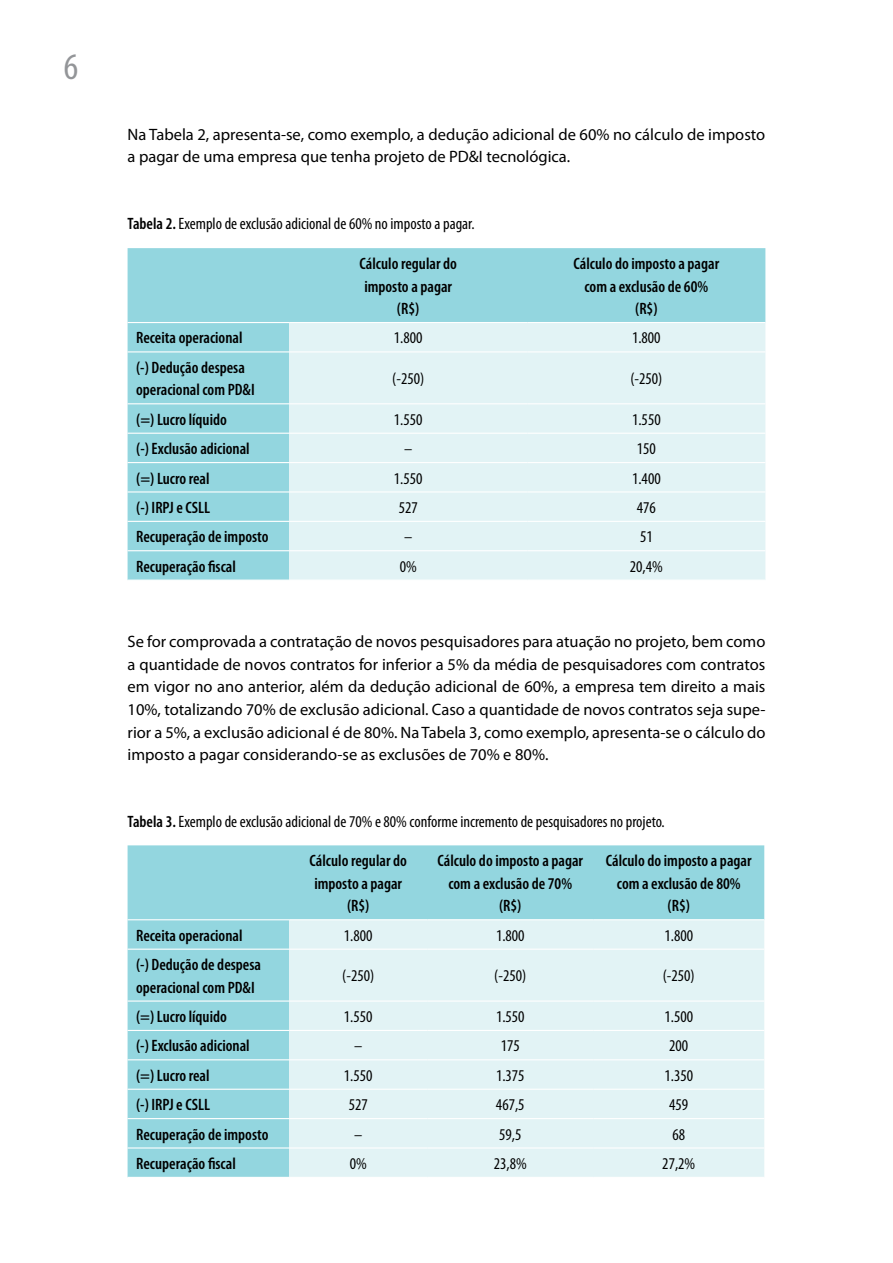
<style>
.page{position:relative;width:893px;height:1263px;background:#fff}
.page>*{position:absolute;margin:0;border:0;box-sizing:border-box;transform-origin:0 0}
.t1{font:condensed 37.5px "Myriad Pro";color:#939598}
.t2{font:16.5px/22.5px "Myriad Pro";color:#000}
.t3{font:600 condensed 16.5px/22.5px "Myriad Pro";color:#000;text-align:center}
.t4{font:condensed 16.5px "Myriad Pro";color:#000}
.s1{font-weight:600}
</style>
<div class="page">
<div style="left:128px;top:248px;width:637px;height:332px;background:#93d6df"></div>
<div style="left:289px;top:323px;width:476px;height:257px;background:#e2f3f5"></div>
<hr style="left:128px;top:351px;width:161px;height:1px;background:#fff">
<hr style="left:289px;top:351px;width:238px;height:1px;background:#fff">
<hr style="left:527px;top:351px;width:238px;height:1px;background:#fff">
<hr style="left:128px;top:403px;width:161px;height:1px;background:#fff">
<hr style="left:289px;top:403px;width:238px;height:1px;background:#fff">
<hr style="left:527px;top:403px;width:238px;height:1px;background:#fff">
<hr style="left:128px;top:433px;width:161px;height:1px;background:#fff">
<hr style="left:289px;top:433px;width:238px;height:1px;background:#fff">
<hr style="left:527px;top:433px;width:238px;height:1px;background:#fff">
<hr style="left:128px;top:462px;width:161px;height:1px;background:#fff">
<hr style="left:289px;top:462px;width:238px;height:1px;background:#fff">
<hr style="left:527px;top:462px;width:238px;height:1px;background:#fff">
<hr style="left:128px;top:491px;width:161px;height:1px;background:#fff">
<hr style="left:289px;top:491px;width:238px;height:1px;background:#fff">
<hr style="left:527px;top:491px;width:238px;height:1px;background:#fff">
<hr style="left:128px;top:521px;width:161px;height:1px;background:#fff">
<hr style="left:289px;top:521px;width:238px;height:1px;background:#fff">
<hr style="left:527px;top:521px;width:238px;height:1px;background:#fff">
<hr style="left:128px;top:550px;width:161px;height:1px;background:#fff">
<hr style="left:289px;top:550px;width:238px;height:1px;background:#fff">
<hr style="left:527px;top:550px;width:238px;height:1px;background:#fff">
<hr style="left:128px;top:322px;width:161px;height:1px;background:#fff">
<hr style="left:289px;top:322px;width:238px;height:1px;background:#fff">
<hr style="left:527px;top:322px;width:238px;height:1px;background:#fff">
<div style="left:128px;top:845px;width:636px;height:332px;background:#93d6df"></div>
<div style="left:289px;top:920px;width:475px;height:257px;background:#e2f3f5"></div>
<hr style="left:128px;top:948px;width:161px;height:2px;background:#fff">
<hr style="left:289px;top:948px;width:138px;height:2px;background:#fff">
<hr style="left:427px;top:948px;width:166px;height:2px;background:#fff">
<hr style="left:593px;top:948px;width:171px;height:2px;background:#fff">
<hr style="left:128px;top:1000px;width:161px;height:1px;background:#fff">
<hr style="left:289px;top:1000px;width:138px;height:1px;background:#fff">
<hr style="left:427px;top:1000px;width:166px;height:1px;background:#fff">
<hr style="left:593px;top:1000px;width:171px;height:1px;background:#fff">
<hr style="left:128px;top:1030px;width:161px;height:1px;background:#fff">
<hr style="left:289px;top:1030px;width:138px;height:1px;background:#fff">
<hr style="left:427px;top:1030px;width:166px;height:1px;background:#fff">
<hr style="left:593px;top:1030px;width:171px;height:1px;background:#fff">
<hr style="left:128px;top:1059px;width:161px;height:1px;background:#fff">
<hr style="left:289px;top:1059px;width:138px;height:1px;background:#fff">
<hr style="left:427px;top:1059px;width:166px;height:1px;background:#fff">
<hr style="left:593px;top:1059px;width:171px;height:1px;background:#fff">
<hr style="left:128px;top:1089px;width:161px;height:1px;background:#fff">
<hr style="left:289px;top:1089px;width:138px;height:1px;background:#fff">
<hr style="left:427px;top:1089px;width:166px;height:1px;background:#fff">
<hr style="left:593px;top:1089px;width:171px;height:1px;background:#fff">
<hr style="left:128px;top:1118px;width:161px;height:1px;background:#fff">
<hr style="left:289px;top:1118px;width:138px;height:1px;background:#fff">
<hr style="left:427px;top:1118px;width:166px;height:1px;background:#fff">
<hr style="left:593px;top:1118px;width:171px;height:1px;background:#fff">
<hr style="left:128px;top:1147px;width:161px;height:1px;background:#fff">
<hr style="left:289px;top:1147px;width:138px;height:1px;background:#fff">
<hr style="left:427px;top:1147px;width:166px;height:1px;background:#fff">
<hr style="left:593px;top:1147px;width:171px;height:1px;background:#fff">
<hr style="left:128px;top:919px;width:161px;height:1px;background:#fff">
<hr style="left:289px;top:919px;width:138px;height:1px;background:#fff">
<hr style="left:427px;top:919px;width:166px;height:1px;background:#fff">
<hr style="left:593px;top:919px;width:171px;height:1px;background:#fff">
<h1 class="t1" style="left:64px;top:44px;width:16px">6</h1>
<p class="t2" style="left:128px;top:123px;width:639px">Na Tabela 2, apresenta-se, como exemplo, a dedução adicional de 60% no cálculo de imposto a pagar de uma empresa que tenha projeto de PD&amp;I tecnológica.</p>
<p class="t4" style="left:128px;top:214px;width:349px"><span class="s1">Tabela 2.</span> Exemplo de exclusão adicional de 60% no imposto a pagar.</p>
<p class="t3" style="left:360px;top:253px;width:99px">Cálculo regular do imposto a pagar (R$)</p>
<p class="t3" style="left:573px;top:253px;width:147px">Cálculo do imposto a pagar com a exclusão de 60% (R$)</p>
<p class="t3" style="left:136px;top:327px;width:108px">Receita operacional</p>
<p class="t4" style="left:394px;top:328px;width:30px">1.800</p>
<p class="t4" style="left:632px;top:328px;width:30px">1.800</p>
<p class="t3" style="left:136px;top:356px;width:120px;text-align:left">(-) Dedução despesa operacional com PD&amp;I</p>
<p class="t4" style="left:392px;top:369px;width:34px">(-250)</p>
<p class="t4" style="left:630px;top:369px;width:34px">(-250)</p>
<p class="t3" style="left:136px;top:408px;width:92px">(=) Lucro líquido</p>
<p class="t4" style="left:394px;top:409px;width:30px">1.550</p>
<p class="t4" style="left:632px;top:409px;width:30px">1.550</p>
<p class="t3" style="left:136px;top:438px;width:115px">(-) Exclusão adicional</p>
<p class="t4" style="left:404px;top:439px;width:10px">–</p>
<p class="t4" style="left:637px;top:439px;width:21px">150</p>
<p class="t3" style="left:136px;top:467px;width:75px">(=) Lucro real</p>
<p class="t4" style="left:394px;top:468px;width:30px">1.550</p>
<p class="t4" style="left:632px;top:468px;width:30px">1.400</p>
<p class="t3" style="left:136px;top:496px;width:75px">(-) IRPJ e CSLL</p>
<p class="t4" style="left:399px;top:497px;width:21px">527</p>
<p class="t4" style="left:637px;top:497px;width:21px">476</p>
<p class="t3" style="left:136px;top:526px;width:134px">Recuperação de imposto</p>
<p class="t4" style="left:404px;top:527px;width:10px">–</p>
<p class="t4" style="left:640px;top:527px;width:14px">51</p>
<p class="t3" style="left:136px;top:555px;width:101px">Recuperação fiscal</p>
<p class="t4" style="left:400px;top:556px;width:18px">0%</p>
<p class="t4" style="left:630px;top:556px;width:34px">20,4%</p>
<p class="t2" style="left:128px;top:630px;width:639px;text-align:justify">Se for comprovada a contratação de novos pesquisadores para atuação no projeto, bem como a quantidade de novos contratos for inferior a 5% da média de pesquisadores com contratos em vigor no ano anterior, além da dedução adicional de 60%, a empresa tem direito a mais 10%, totalizando 70% de exclusão adicional. Caso a quantidade de novos contratos seja supe&shy;rior a 5%, a exclusão adicional é de 80%. Na Tabela 3, como exemplo, apresenta-se o cálculo do imposto a pagar considerando-se as exclusões de 70% e 80%.</p>
<p class="t4" style="left:128px;top:811px;width:539px"><span class="s1">Tabela 3.</span> Exemplo de exclusão adicional de 70% e 80% conforme incremento de pesquisadores no projeto.</p>
<p class="t3" style="left:310px;top:850px;width:99px">Cálculo regular do imposto a pagar (R$)</p>
<p class="t3" style="left:437px;top:850px;width:147px">Cálculo do imposto a pagar com a exclusão de 70% (R$)</p>
<p class="t3" style="left:606px;top:850px;width:147px">Cálculo do imposto a pagar com a exclusão de 80% (R$)</p>
<p class="t3" style="left:136px;top:924px;width:108px">Receita operacional</p>
<p class="t4" style="left:344px;top:925px;width:30px">1.800</p>
<p class="t4" style="left:496px;top:925px;width:30px">1.800</p>
<p class="t4" style="left:664px;top:925px;width:30px">1.800</p>
<p class="t3" style="left:136px;top:954px;width:126px;text-align:left">(-) Dedução de despesa operacional com PD&amp;I</p>
<p class="t4" style="left:342px;top:966px;width:34px">(-250)</p>
<p class="t4" style="left:494px;top:966px;width:34px">(-250)</p>
<p class="t4" style="left:663px;top:966px;width:34px">(-250)</p>
<p class="t3" style="left:136px;top:1005px;width:92px">(=) Lucro líquido</p>
<p class="t4" style="left:344px;top:1006px;width:30px">1.550</p>
<p class="t4" style="left:496px;top:1006px;width:30px">1.550</p>
<p class="t4" style="left:664px;top:1006px;width:30px">1.500</p>
<p class="t3" style="left:136px;top:1035px;width:115px">(-) Exclusão adicional</p>
<p class="t4" style="left:354px;top:1036px;width:10px">–</p>
<p class="t4" style="left:501px;top:1036px;width:21px">175</p>
<p class="t4" style="left:669px;top:1036px;width:21px">200</p>
<p class="t3" style="left:136px;top:1064px;width:75px">(=) Lucro real</p>
<p class="t4" style="left:344px;top:1065px;width:30px">1.550</p>
<p class="t4" style="left:496px;top:1065px;width:30px">1.375</p>
<p class="t4" style="left:664px;top:1065px;width:30px">1.350</p>
<p class="t3" style="left:136px;top:1094px;width:75px">(-) IRPJ e CSLL</p>
<p class="t4" style="left:349px;top:1095px;width:21px">527</p>
<p class="t4" style="left:496px;top:1095px;width:30px">467,5</p>
<p class="t4" style="left:669px;top:1095px;width:21px">459</p>
<p class="t3" style="left:136px;top:1123px;width:134px">Recuperação de imposto</p>
<p class="t4" style="left:354px;top:1124px;width:10px">–</p>
<p class="t4" style="left:499px;top:1124px;width:24px">59,5</p>
<p class="t4" style="left:672px;top:1124px;width:14px">68</p>
<p class="t3" style="left:136px;top:1152px;width:101px">Recuperação fiscal</p>
<p class="t4" style="left:350px;top:1153px;width:18px">0%</p>
<p class="t4" style="left:494px;top:1153px;width:34px">23,8%</p>
<p class="t4" style="left:662px;top:1153px;width:34px">27,2%</p>
</div>
